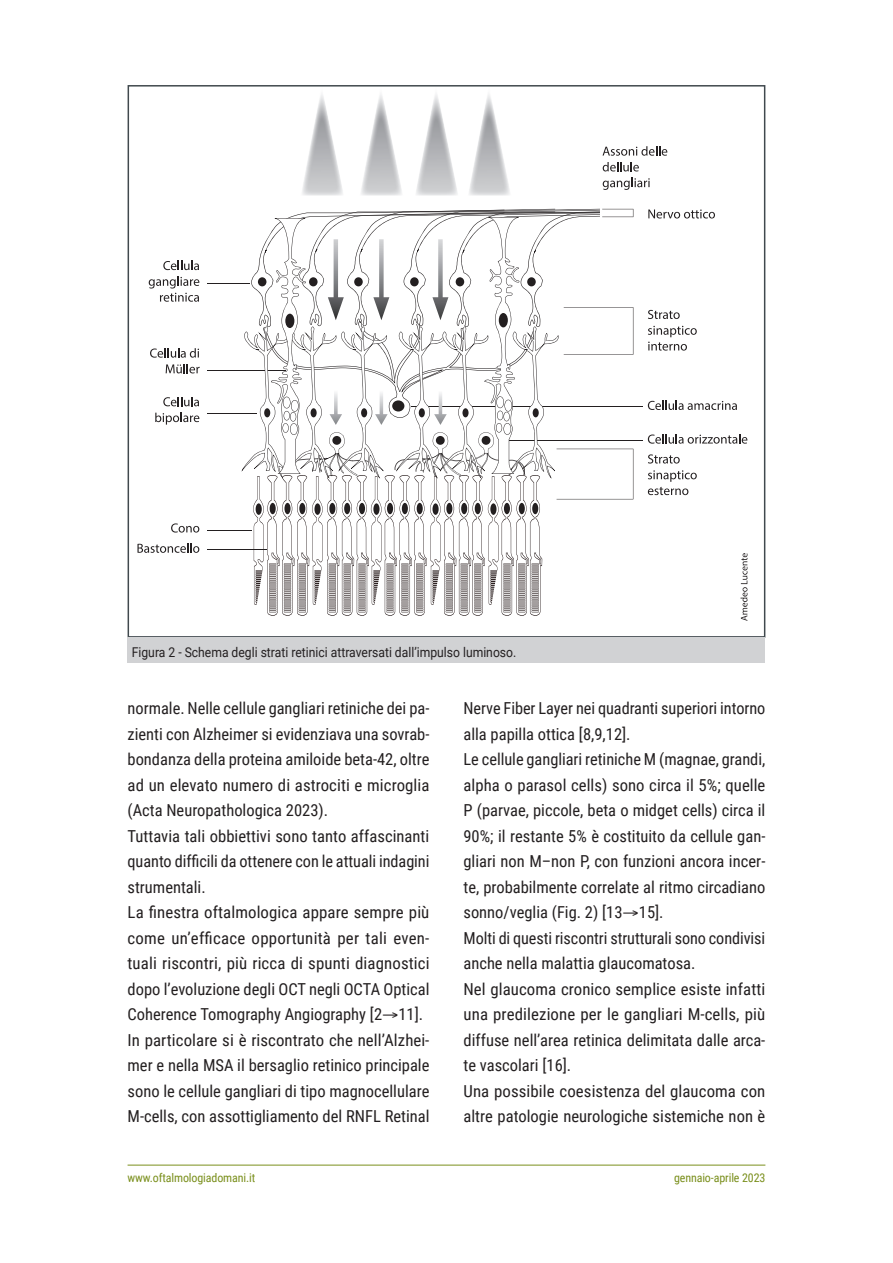
<style>
.page{position:relative;width:893px;height:1263px;background:#fff}
.page>*{position:absolute;margin:0;border:0;box-sizing:border-box;transform-origin:0 0}
.t1{font:16.5px/25.5px "Roboto Condensed";color:#231f20}
.t2{font:13.5px "Roboto";color:#231f20;scale:.9 1}
.t3{font:12px "Roboto Condensed";letter-spacing:-.01em;color:#7a8f1c}
</style>
<div class="page">
<hr style="left:128px;top:1165px;width:637px;height:1px;background:#7a8f1c">
<svg style="left:171px;top:523px;width:28px;height:10px"></svg>
<svg style="left:137px;top:543px;width:62px;height:10px"></svg>
<hr style="left:207px;top:531px;width:45px;height:1px;background:#231f20">
<svg style="left:163px;top:397px;width:36px;height:9px"></svg>
<svg style="left:155px;top:413px;width:44px;height:12px"></svg>
<svg style="left:602px;top:146px;width:65px;height:10px"></svg>
<svg style="left:603px;top:162px;width:36px;height:9px"></svg>
<svg style="left:603px;top:178px;width:47px;height:12px"></svg>
<hr style="left:207px;top:413px;width:50px;height:1px;background:#231f20">
<svg style="left:163px;top:261px;width:36px;height:9px"></svg>
<svg style="left:149px;top:276px;width:50px;height:26px"></svg>
<hr style="left:207px;top:283px;width:42px;height:1px;background:#231f20">
<svg style="left:150px;top:348px;width:49px;height:10px"></svg>
<svg style="left:166px;top:364px;width:34px;height:9px"></svg>
<hr style="left:207px;top:370px;width:79px;height:1px;background:#231f20">
<hr style="left:207px;top:550px;width:60px;height:1px;background:#231f20">
<img style="left:469px;top:94px;width:41px;height:102px">
<img style="left:416px;top:94px;width:42px;height:102px">
<img style="left:361px;top:94px;width:41px;height:102px">
<img style="left:302px;top:94px;width:41px;height:102px">
<svg style="left:241px;top:209px;width:507px;height:412px"></svg>
<div style="left:128px;top:85px;width:637px;height:553px;border:2px solid #41494e"></div>
<div style="left:128px;top:638px;width:637px;height:25px;background:#d1d2d4"></div>
<p class="t2" style="left:132px;top:643px;width:429px">Figura 2 - Schema degli strati retinici attraversati dall’impulso luminoso.</p>
<p class="t1" style="left:128px;top:695px;width:304px">normale. Nelle cellule gangliari retiniche dei pa&shy;zienti con Alzheimer si evidenziava una sovrab&shy;bondanza della proteina amiloide beta-42, oltre ad un elevato numero di astrociti e microglia (Acta Neuropathologica 2023).<br>Tuttavia tali obbiettivi sono tanto affascinanti quanto difficili da ottenere con le attuali indagini strumentali.<br>La finestra oftalmologica appare sempre più come un’efficace opportunità per tali even&shy;tuali riscontri, più ricca di spunti diagnostici dopo l’evoluzione degli OCT negli OCTA Optical Coherence Tomography Angiography [2→11].<br>In particolare si è riscontrato che nell’Alzhei&shy;mer e nella MSA il bersaglio retinico principale sono le cellule gangliari di tipo magnocellulare M-cells, con assottigliamento del RNFL Retinal</p>
<p class="t1" style="left:463px;top:695px;width:303px">Nerve Fiber Layer nei quadranti superiori intorno alla papilla ottica [8,9,12].<br>Le cellule gangliari retiniche M (magnae, grandi, alpha o parasol cells) sono circa il 5%; quelle P (parvae, piccole, beta o midget cells) circa il 90%; il restante 5% è costituito da cellule gan&shy;gliari non M–non P, con funzioni ancora incer&shy;te, probabilmente correlate al ritmo circadiano sonno/veglia (Fig. 2) [13→15].<br>Molti di questi riscontri strutturali sono condivisi anche nella malattia glaucomatosa.<br>Nel glaucoma cronico semplice esiste infatti una predilezione per le gangliari M-cells, più diffuse nell’area retinica delimitata dalle arca&shy;te vascolari [16].<br>Una possibile coesistenza del glaucoma con altre patologie neurologiche sistemiche non è</p>
<p class="t3" style="left:128px;top:1169px;width:129px">www.oftalmologiadomani.it</p>
<p class="t3" style="left:674px;top:1169px;width:93px">gennaio-aprile 2023</p>
</div>
